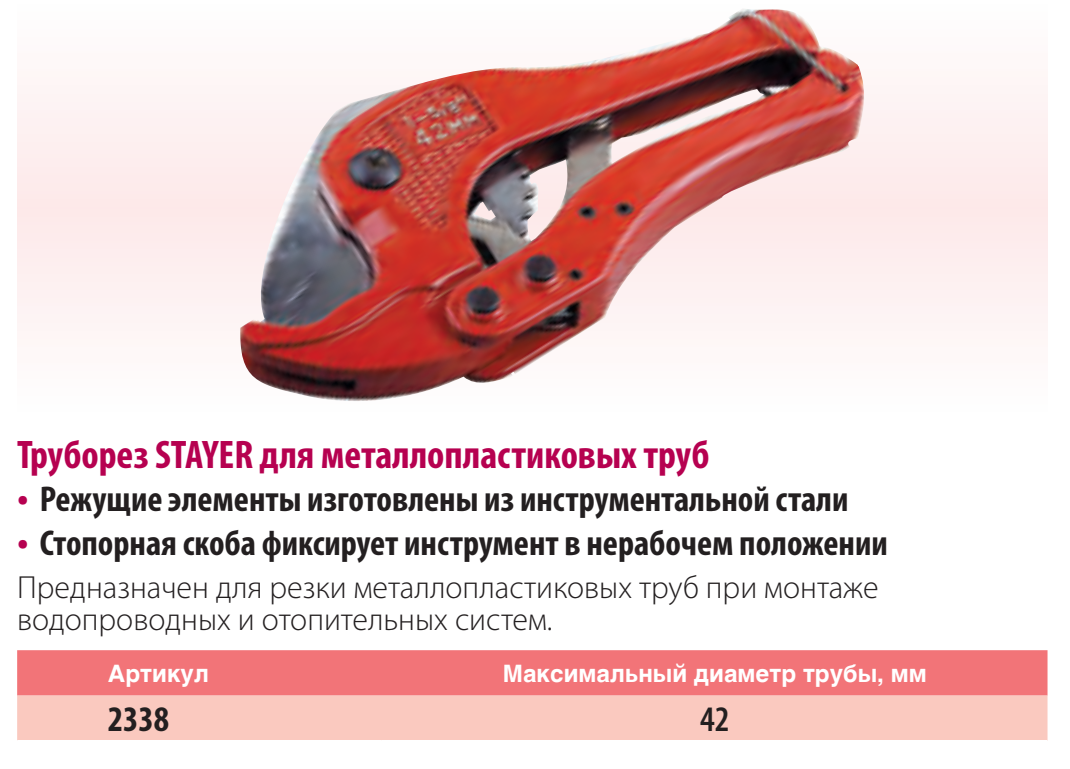
<style>
.page{position:relative;width:1070px;height:769px;background:#fff}
.page>*{position:absolute;margin:0;border:0;box-sizing:border-box;transform-origin:0 0}
.Zagolovok_art_HAND{font:700 condensed 40px "Myriad Pro";color:#b60150}
.Text_bullet_HAND{font:700 condensed 36px "Myriad Pro";color:#231f20}
.Table_style_artikul{font:700 condensed 36px "Myriad Pro";color:#231f20}
.Table_Style_HAND{font:600 condensed 36px "Myriad Pro";color:#231f20}
.Text_HAND{font:300 32px/32px "Myriad Pro";color:#231f20}
.Table_zagolovok_HAND{font:700 24px "Helios";color:#fff}
.s1{font-size:40px;color:#b60150}
</style>
<div class="page">
<div style="left:17px;top:0;width:1030px;height:413px;background:#fdf4f4"></div>
<div style="left:17px;top:650px;width:1030px;height:45px;background:#f27478"></div>
<div style="left:17px;top:695px;width:1030px;height:44px;background:#fac9bf"></div>
<img style="left:239px;top:9px;width:630px;height:392px">
<p class="Zagolovok_art_HAND" style="left:17px;top:432px;width:693px">Труборез STAYER для металлопластиковых труб</p>
<p class="Text_bullet_HAND" style="left:17px;top:479px;width:832px"><span class="s1">•</span> Режущие элементы изготовлены из инструментальной стали</p>
<p class="Text_bullet_HAND" style="left:17px;top:522px;width:871px"><span class="s1">•</span> Стопорная скоба фиксирует инструмент в нерабочем положении</p>
<p class="Text_HAND" style="left:17px;top:571px;width:862px">Предназначен для резки металлопластиковых труб при монтаже водопроводных и отопительных систем.</p>
<p class="Table_zagolovok_HAND" style="left:108px;top:659px;width:102px">Артикул</p>
<p class="Table_zagolovok_HAND" style="left:502px;top:659px;width:425px">Максимальный диаметр трубы, мм</p>
<p class="Table_style_artikul" style="left:108px;top:699px;width:63px">2338</p>
<p class="Table_Style_HAND" style="left:699px;top:699px;width:31px">42</p>
</div>
